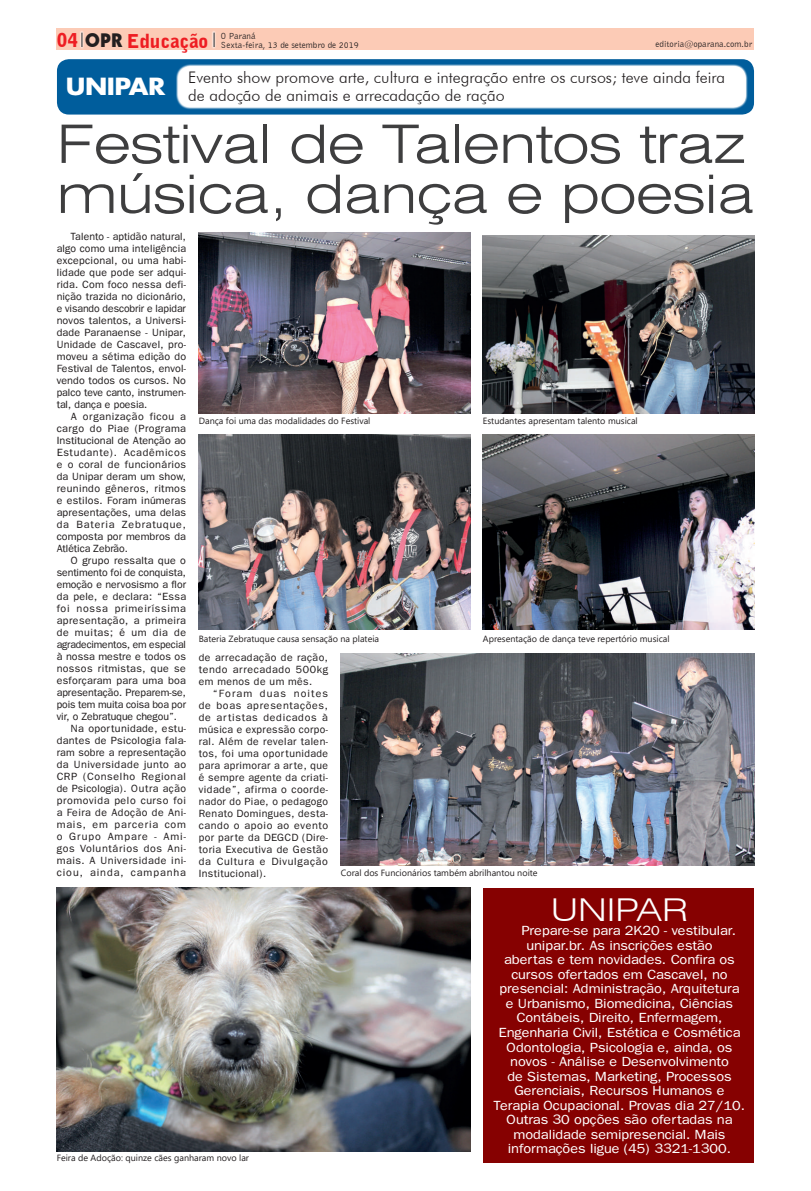
<style>
.page{position:relative;width:811px;height:1191px;background:#fff}
.page>*{position:absolute;margin:0;border:0;box-sizing:border-box;transform-origin:0 0}
.t1{font:300 expanded 53px/50px "Swiss 721 BT";letter-spacing:-.01em;color:#3e3e3f;scale:1.09 1}
.t2{font:300 expanded 31.5px "Swiss 721 BT";color:#fff;scale:1.09 1}
.t3{font:700 23px "Futura";letter-spacing:-.02em;color:#fff;scale:1.1 1}
.t4{font:900 19px "Bell Gothic BT";color:#ee1d23}
.t5{font:300 16px/18px "Futura BT";color:#231f20}
.t6{font:13.3px "Franklin Gothic";color:#fff;scale:1.09 1}
.t7{font:10.5px/12px "Franklin Gothic";letter-spacing:.035em;color:#231f20;text-align:justify}
.t8{font:10.5px "Franklin Gothic";color:#231f20}
.t9{font:10.5px "Franklin Gothic";letter-spacing:.065em;color:#231f20}
.t10{font:10.5px "Franklin Gothic";letter-spacing:.055em;color:#231f20}
.t11{font:10.5px "Franklin Gothic";letter-spacing:-.01em;color:#231f20}
.t12{font:10.5px "Franklin Gothic";letter-spacing:-.005em;color:#231f20}
.t13{font:10.5px "Franklin Gothic";letter-spacing:.01em;color:#231f20}
.t14{font:10.5px "Franklin Gothic";letter-spacing:.095em;color:#231f20}
.t15{font:10.5px "Franklin Gothic";letter-spacing:.085em;color:#231f20}
.t16{font:10.5px "Franklin Gothic";letter-spacing:.09em;color:#231f20}
.t17{font:9px "Segoe UI";color:#231f20}
.t18{font:9px/9px "Bell Gothic BT";color:#231f20}
.s1{font-family:"Geometric 231 BT Heavy C";font-weight:400;color:#231f20}
</style>
<div class="page">
<div style="left:481px;top:886px;width:275px;height:278px;background:linear-gradient(to right,#860101,#860101)"></div>
<div style="left:483px;top:888px;width:271px;height:274px;background:#860101"></div>
<img style="left:57px;top:887px;width:413px;height:264px">
<div style="left:57px;top:28px;width:697px;height:22px;background:#fccbb6"></div>
<svg style="left:80px;top:31px;width:4px;height:18px"></svg>
<svg style="left:82px;top:33px;width:1px;height:14px"></svg>
<svg style="left:212px;top:31px;width:4px;height:18px"></svg>
<svg style="left:214px;top:33px;width:1px;height:14px"></svg>
<div style="left:57px;top:59px;width:697px;height:56px;background:#005d9c;border-radius:12px"></div>
<svg style="left:176px;top:64px;width:572px;height:46px"></svg>
<div style="left:179px;top:67px;width:566px;height:40px;background:#fff;border-radius:12px"></div>
<div style="left:179px;top:66px;width:567px;height:41px;border:1px solid #fff;border-radius:12px"></div>
<img style="left:199px;top:232px;width:271px;height:181px">
<img style="left:483px;top:235px;width:271px;height:178px">
<img style="left:199px;top:434px;width:271px;height:195px">
<img style="left:341px;top:653px;width:413px;height:212px">
<img style="left:483px;top:434px;width:271px;height:195px">
<h3 class="t4" style="left:57px;top:29px;width:153px">04 <span class="s1">OPR</span> Educação</h3>
<p class="t18" style="left:221px;top:31px;width:139px">O Paraná<br>Sexta-feira, 13 de setembro de 2019</p>
<p class="t18" style="left:655px;top:39px;width:98px">editoria@oparana.com.br</p>
<h3 class="t3" style="left:66px;top:71px;width:92px">UNIPAR</h3>
<h3 class="t5" style="left:188px;top:69px;width:538px">Evento show promove arte, cultura e integração entre os cursos; teve ainda feira de adoção de animais e arrecadação de ração</h3>
<h1 class="t1" style="left:57px;top:119px;width:641px">Festival de Talentos traz música, dança e poesia</h1>
<p class="t7" style="left:57px;top:230px;width:131px;text-indent:14px">Talento - aptidão natural, algo como uma inteligência excepcional, ou uma habi&shy;lidade que pode ser adqui&shy;rida. Com foco nessa defi&shy;nição trazida no dicionário, e visando descobrir e lapidar novos talentos, a Universi&shy;dade Paranaense - Unipar, Unidade de Cascavel, pro&shy;moveu a sétima edição do Festival de Talentos, envol&shy;vendo todos os cursos. No palco teve canto, instrumen&shy;tal, dança e poesia.</p>
<p class="t7" style="left:57px;top:410px;width:131px;text-indent:14px">A organização ficou a cargo do Piae (Programa Institucional de Atenção ao Estudante). Acadêmicos e o coral de funcionários da Unipar deram um show, reunindo gêneros, ritmos e estilos. Foram inúmeras apresentações, uma delas da Bateria Zebratuque, composta por membros da Atlética Zebrão.</p>
<p class="t7" style="left:71px;top:554px;width:117px">O grupo ressalta que o</p>
<p class="t8" style="left:57px;top:566px;width:131px">sentimento foi de conquista,</p>
<p class="t8" style="left:57px;top:578px;width:131px">emoção e nervosismo a flor</p>
<p class="t7" style="left:57px;top:590px;width:131px">da pele, e declara: “Essa</p>
<p class="t9" style="left:57px;top:602px;width:131px">foi nossa primeiríssima</p>
<p class="t7" style="left:57px;top:614px;width:131px">apresentação, a primeira</p>
<p class="t10" style="left:57px;top:626px;width:131px">de muitas; é um dia de</p>
<p class="t11" style="left:57px;top:638px;width:131px">agradecimentos, em especial</p>
<p class="t13" style="left:57px;top:650px;width:131px">à nossa mestre e todos os</p>
<p class="t7" style="left:57px;top:662px;width:131px">nossos ritmistas, que se</p>
<p class="t7" style="left:57px;top:674px;width:131px">esforçaram para uma boa</p>
<p class="t8" style="left:57px;top:686px;width:131px">apresentação. Preparem-se,</p>
<p class="t12" style="left:57px;top:698px;width:131px">pois tem muita coisa boa por</p>
<p class="t8" style="left:57px;top:710px;width:122px">vir, o Zebratuque chegou”.</p>
<p class="t7" style="left:71px;top:722px;width:117px">Na oportunidade, estu-</p>
<p class="t7" style="left:57px;top:734px;width:131px">dantes de Psicologia fala-</p>
<p class="t7" style="left:57px;top:746px;width:131px">ram sobre a representação</p>
<p class="t7" style="left:57px;top:758px;width:131px">da Universidade junto ao</p>
<p class="t9" style="left:57px;top:770px;width:131px">CRP (Conselho Regional</p>
<p class="t7" style="left:57px;top:782px;width:131px">de Psicologia). Outra ação</p>
<p class="t10" style="left:57px;top:794px;width:131px">promovida pelo curso foi</p>
<p class="t7" style="left:57px;top:806px;width:131px">a Feira de Adoção de Ani-</p>
<p class="t15" style="left:57px;top:818px;width:131px">mais, em parceria com</p>
<p class="t16" style="left:57px;top:830px;width:131px">o Grupo Ampare - Ami-</p>
<p class="t9" style="left:57px;top:842px;width:131px">gos Voluntários dos Ani-</p>
<p class="t10" style="left:57px;top:854px;width:131px">mais. A Universidade ini-</p>
<p class="t14" style="left:57px;top:866px;width:131px">ciou, ainda, campanha</p>
<p class="t17" style="left:199px;top:412px;width:173px">Dança foi uma das modalidades do Festival</p>
<p class="t17" style="left:483px;top:412px;width:156px">Estudantes apresentam talento musical</p>
<p class="t17" style="left:199px;top:630px;width:182px">Bateria Zebratuque causa sensação na plateia</p>
<p class="t17" style="left:483px;top:630px;width:188px">Apresentação de dança teve repertório musical</p>
<p class="t7" style="left:199px;top:651px;width:131px">de arrecadação de ração, tendo arrecadado 500kg em menos de um mês.</p>
<p class="t7" style="left:199px;top:687px;width:131px;text-indent:14px">“Foram duas noites de boas apresentações, de artistas dedicados à música e expressão corpo&shy;ral. Além de revelar talen&shy;tos, foi uma oportunidade para aprimorar a arte, que é sempre agente da criati&shy;vidade”, afirma o coorde&shy;nador do Piae, o pedagogo Renato Domingues, desta&shy;cando o apoio ao evento por parte da DEGCD (Dire&shy;toria Executiva de Gestão da Cultura e Divulgação Institucional).</p>
<p class="t17" style="left:341px;top:864px;width:198px">Coral dos Funcionários também abrilhantou noite</p>
<p class="t17" style="left:57px;top:1149px;width:194px">Feira de Adoção: quinze cães ganharam novo lar</p>
<h2 class="t2" style="left:551px;top:890px;width:128px">UNIPAR</h2>
<p class="t6" style="left:521px;top:923px;width:198px">Prepare-se para 2K20 - vestibular.</p>
<p class="t6" style="left:526px;top:937px;width:172px">unipar.br. As inscrições estão</p>
<p class="t6" style="left:504px;top:952px;width:213px">abertas e tem novidades. Confira os</p>
<p class="t6" style="left:511px;top:966px;width:200px">cursos ofertados em Cascavel, no</p>
<p class="t6" style="left:499px;top:981px;width:222px">presencial: Administração, Arquitetura</p>
<p class="t6" style="left:506px;top:996px;width:210px">e Urbanismo, Biomedicina, Ciências</p>
<p class="t6" style="left:516px;top:1010px;width:190px">Contábeis, Direito, Enfermagem,</p>
<p class="t6" style="left:498px;top:1025px;width:223px">Engenharia Civil, Estética e Cosmética</p>
<p class="t6" style="left:506px;top:1039px;width:209px">Odontologia, Psicologia e, ainda, os</p>
<p class="t6" style="left:510px;top:1054px;width:202px">novos - Análise e Desenvolvimento</p>
<p class="t6" style="left:507px;top:1068px;width:207px">de Sistemas, Marketing, Processos</p>
<p class="t6" style="left:514px;top:1083px;width:194px">Gerenciais, Recursos Humanos e</p>
<p class="t6" style="left:494px;top:1097px;width:232px">Terapia Ocupacional. Provas dia 27/10.</p>
<p class="t6" style="left:506px;top:1112px;width:209px">Outras 30 opções são ofertadas na</p>
<p class="t6" style="left:513px;top:1126px;width:196px">modalidade semipresencial. Mais</p>
<p class="t6" style="left:508px;top:1141px;width:206px">informações ligue (45) 3321-1300.</p>
</div>
